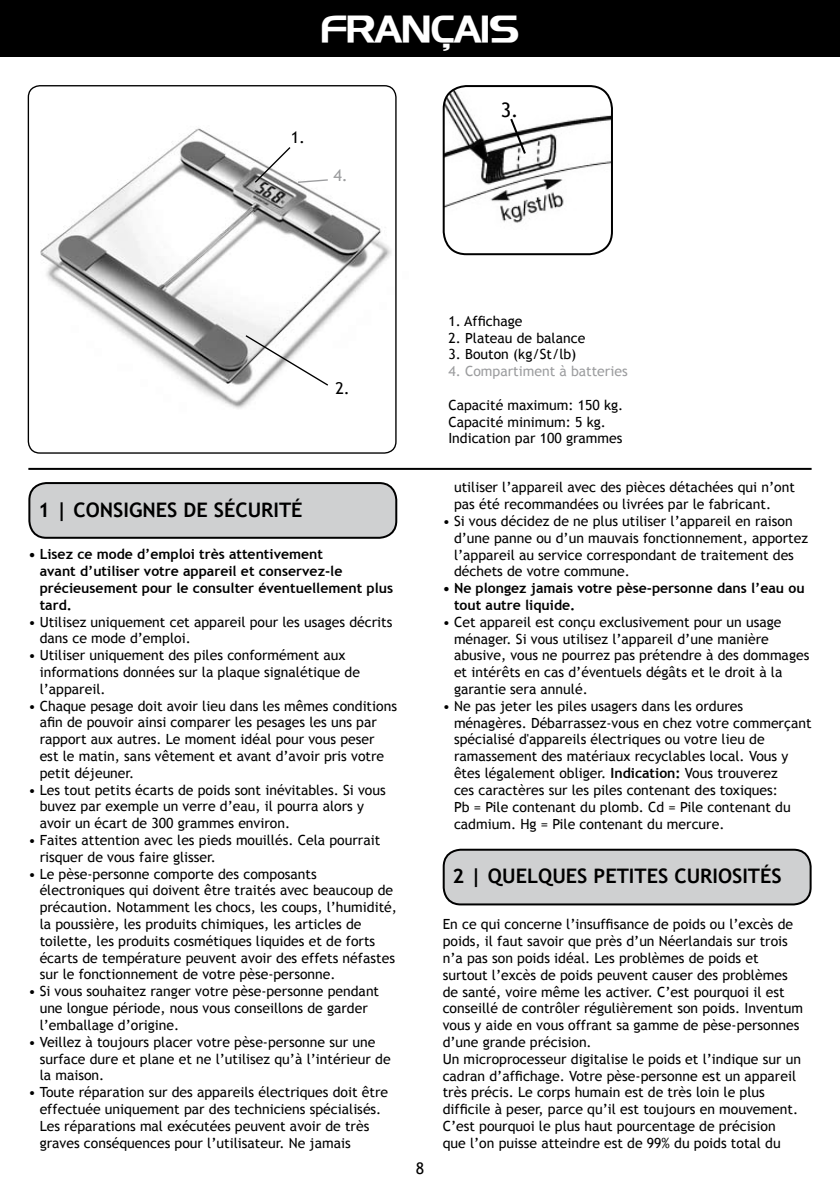
<style>
.page{position:relative;width:840px;height:1191px;background:#fff}
.page>*{position:absolute;margin:0;border:0;box-sizing:border-box;transform-origin:0 0}
.t1{font:36px "Longview";color:#fff}
.t2{font:700 20px "Trebuchet MS";color:#000}
.t3{font:20px "Trebuchet MS";color:#000}
.t4{font:16.4px "Trebuchet MS";color:#000}
.t5{font:16.4px "Trebuchet MS";color:#9c9d9f}
.t6{font:16px "Trebuchet MS";color:#000}
.t7{font:14px/16.8px "Trebuchet MS";color:#000}
.t8{font:700 14px/16.8px "Trebuchet MS";color:#000}
.t9{font:14px "Trebuchet MS";color:#9c9d9f}
.s1{font-weight:700}
</style>
<div class="page">
<div style="left:0;top:0;width:839px;height:57px;background:#000"></div>
<hr style="left:28px;top:468px;width:783px;height:2px;background:#000">
<div style="left:29px;top:483px;width:367px;height:55px;background:#cfd0d1;border-radius:17px"></div>
<div style="left:28px;top:482px;width:369px;height:57px;border:2px solid #000;border-radius:17px"></div>
<div style="left:443px;top:849px;width:367px;height:55px;background:#cfd0d1;border-radius:17px"></div>
<div style="left:442px;top:848px;width:369px;height:57px;border:2px solid #000;border-radius:17px"></div>
<img style="left:443px;top:86px;width:168px;height:168px;border-radius:23px">
<div style="left:442px;top:85px;width:170px;height:170px;border:2px solid #000;border-radius:23px"></div>
<svg style="left:508px;top:116px;width:19px;height:40px"></svg>
<img style="left:27px;top:110px;width:370px;height:319px">
<div style="left:28px;top:85px;width:368px;height:369px;border:1px solid #000;border-radius:12px"></div>
<svg style="left:244px;top:334px;width:85px;height:53px"></svg>
<svg style="left:253px;top:146px;width:76px;height:38px"></svg>
<h1 class="t1" style="left:321px;top:7px;width:199px">FRANÇAIS</h1>
<p class="t4" style="left:290px;top:127px;width:16px">1.</p>
<p class="t5" style="left:333px;top:166px;width:16px">4.</p>
<h2 class="t3" style="left:500px;top:98px;width:19px">3.</h2>
<p class="t4" style="left:335px;top:378px;width:16px">2.</p>
<h2 class="t2" style="left:38px;top:497px;width:266px">1 | consignes de sÉcuritÉ</h2>
<p class="t8" style="left:40px;top:546px;width:355px;text-indent:-11px">• Lisez ce mode d’emploi très attentivement<br>avant d’utiliser votre appareil et conservez-le précieusement pour le consulter éventuellement plus tard.</p>
<p class="t7" style="left:40px;top:613px;width:354px;text-indent:-11px">• Utilisez uniquement cet appareil pour les usages décrits dans ce mode d’emploi.</p>
<p class="t7" style="left:40px;top:647px;width:321px;text-indent:-11px">• Utiliser uniquement des piles conformément aux informations données sur la plaque signalétique de l’appareil.</p>
<p class="t7" style="left:40px;top:697px;width:358px;text-indent:-11px">• Chaque pesage doit avoir lieu dans les mêmes conditions afin de pouvoir ainsi comparer les pesages les uns par rapport aux autres. Le moment idéal pour vous peser<br>est le matin, sans vêtement et avant d’avoir pris votre petit déjeuner.</p>
<p class="t7" style="left:40px;top:781px;width:347px;text-indent:-11px">• Les tout petits écarts de poids sont inévitables. Si vous buvez par exemple un verre d’eau, il pourra alors y avoir un écart de 300 grammes environ.</p>
<p class="t7" style="left:40px;top:832px;width:342px;text-indent:-11px">• Faites attention avec les pieds mouillés. Cela pourrait risquer de vous faire glisser.</p>
<p class="t7" style="left:40px;top:865px;width:358px;text-indent:-11px">• Le pèse-personne comporte des composants électroniques qui doivent être traités avec beaucoup de précaution. Notamment les chocs, les coups, l’humidité, la poussière, les produits chimiques, les articles de toilette, les produits cosmétiques liquides et de forts écarts de température peuvent avoir des effets néfastes sur le fonctionnement de votre pèse-personne.</p>
<p class="t7" style="left:40px;top:983px;width:341px;text-indent:-11px">• Si vous souhaitez ranger votre pèse-personne pendant une longue période, nous vous conseillons de garder l’emballage d’origine.</p>
<p class="t7" style="left:40px;top:1033px;width:352px;text-indent:-11px">• Veillez à toujours placer votre pèse-personne sur une surface dure et plane et ne l’utilisez qu’à l’intérieur de la maison.</p>
<p class="t7" style="left:40px;top:1084px;width:350px;text-indent:-11px">• Toute réparation sur des appareils électriques doit être effectuée uniquement par des techniciens spécialisés.<br>Les réparations mal exécutées peuvent avoir de très graves conséquences pour l’utilisateur. Ne jamais</p>
<p class="t6" style="left:415px;top:1159px;width:10px">8</p>
<p class="t7" style="left:448px;top:313px;width:76px">1. Affichage</p>
<p class="t7" style="left:448px;top:329px;width:138px">2. Plateau de balance</p>
<p class="t7" style="left:448px;top:346px;width:129px">3. Bouton (kg/St/lb)</p>
<p class="t9" style="left:448px;top:363px;width:181px">4. Compartiment à batteries</p>
<p class="t7" style="left:448px;top:397px;width:176px">Capacité maximum: 150 kg.<br>Capacité minimum: 5 kg.<br>Indication par 100 grammes</p>
<p class="t7" style="left:454px;top:479px;width:342px">utiliser l’appareil avec des pièces détachées qui n’ont pas été recommandées ou livrées par le fabricant.</p>
<p class="t7" style="left:454px;top:513px;width:355px;text-indent:-11px">• Si vous décidez de ne plus utiliser l’appareil en raison d’une panne ou d’un mauvais fonctionnement, apportez l’appareil au service correspondant de traitement des déchets de votre commune.</p>
<p class="t8" style="left:454px;top:580px;width:352px;text-indent:-11px">• Ne plongez jamais votre pèse-personne dans l’eau ou tout autre liquide.</p>
<p class="t7" style="left:454px;top:613px;width:356px;text-indent:-11px">• Cet appareil est conçu exclusivement pour un usage ménager. Si vous utilisez l’appareil d’une manière abusive, vous ne pourrez pas prétendre à des dommages et intérêts en cas d’éventuels dégâts et le droit à la garantie sera annulé.</p>
<p class="t7" style="left:454px;top:697px;width:359px;text-indent:-11px">• Ne pas jeter les piles usagers dans les ordures ménagères. Débarrassez-vous en chez votre commerçant spécialisé d'appareils électriques ou votre lieu de ramassement des matériaux recyclables local. Vous y êtes légalement obliger. <span class="s1">Indication:</span> Vous trouverez<br>ces caractères sur les piles contenant des toxiques:<br>Pb = Pile contenant du plomb. Cd = Pile contenant du cadmium. Hg = Pile contenant du mercure.</p>
<h2 class="t2" style="left:452px;top:863px;width:331px">2 | quelques petites curiosités</h2>
<p class="t7" style="left:442px;top:916px;width:362px">En ce qui concerne l’insuffisance de poids ou l’excès de poids, il faut savoir que près d’un Néerlandais sur trois n’a pas son poids idéal. Les problèmes de poids et surtout l’excès de poids peuvent causer des problèmes de santé, voire même les activer. C’est pourquoi il est conseillé de contrôler régulièrement son poids. Inventum vous y aide en vous offrant sa gamme de pèse-personnes d’une grande précision.<br>Un microprocesseur digitalise le poids et l’indique sur un cadran d’affichage. Votre pèse-personne est un appareil très précis. Le corps humain est de très loin le plus difficile à peser, parce qu’il est toujours en mouvement.<br>C’est pourquoi le plus haut pourcentage de précision<br>que l’on puisse atteindre est de 99% du poids total du</p>
</div>
